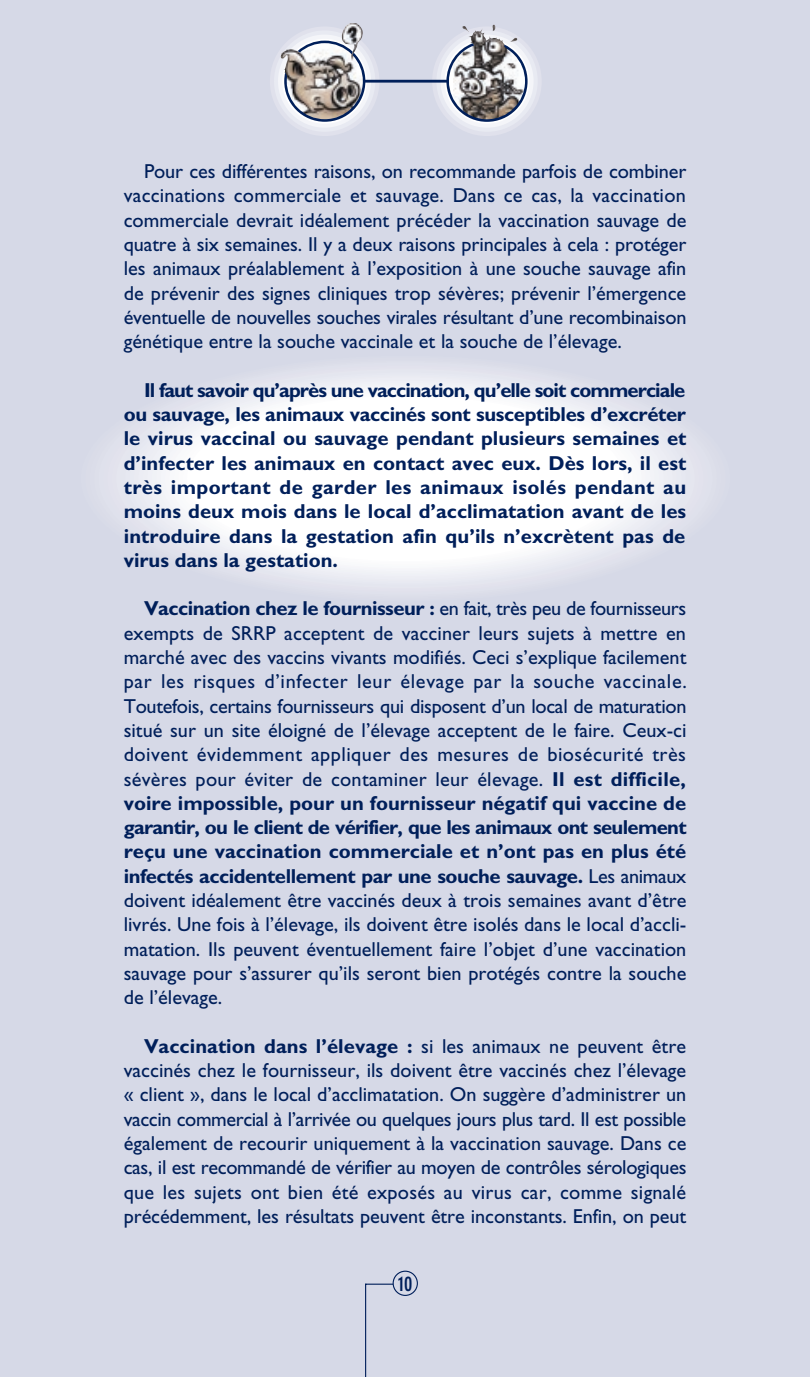
<style>
.page{position:relative;width:810px;height:1377px;background:#d6d9e7}
.page>*{position:absolute;margin:0;border:0;box-sizing:border-box;transform-origin:0 0}
.t1{font:20.25px/24.3px "Gill Sans";color:#001f5a;text-align:justify}
.t2{font:700 20.25px/24.3px "Gill Sans";letter-spacing:.005em;color:#001f5a;text-align:justify}
.t3{font:700 condensed 20.25px "DIN Neuzeit Grotesk";color:#001f5a}
.s1{font-weight:700}
</style>
<div class="page">
<img style="left:346px;top:23px;width:14px;height:3px">
<svg style="left:274px;top:26px;width:105px;height:106px"></svg>
<svg style="left:432px;top:26px;width:106px;height:106px"></svg>
<hr style="left:364px;top:80px;width:84px;height:3px;background:#001f5a">
<svg style="left:112px;top:367px;width:587px;height:223px"></svg>
<svg style="left:116px;top:369px;width:579px;height:219px"></svg>
<svg style="left:121px;top:371px;width:569px;height:215px"></svg>
<svg style="left:125px;top:372px;width:561px;height:213px"></svg>
<svg style="left:130px;top:374px;width:552px;height:209px"></svg>
<svg style="left:134px;top:376px;width:543px;height:206px;fill:#e2e2ed"></svg>
<div style="left:138px;top:377px;width:535px;height:203px;background:#ecedf4;border-radius:50%"></div>
<div style="left:152px;top:383px;width:507px;height:192px;background:#f0f2f6;border-radius:50%"></div>
<div style="left:161px;top:386px;width:490px;height:185px;background:#f4f5f9;border-radius:50%"></div>
<div style="left:169px;top:389px;width:473px;height:179px;background:#f8f9fb;border-radius:50%"></div>
<div style="left:183px;top:394px;width:445px;height:169px;background:#fcfcfd;border-radius:50%"></div>
<div style="left:393px;top:1271px;width:25px;height:25px;border:1px solid #001f5a;border-radius:50%"></div>
<svg style="left:366px;top:1284px;width:27px;height:1px"></svg>
<hr style="left:365px;top:1284px;width:1px;height:93px;background:#001f5a">
<p class="t1" style="left:124px;top:161px;width:564px;text-indent:20px">Pour ces différentes raisons, on recommande parfois de combiner vaccinations commerciale et sauvage. Dans ce cas, la vaccination commerciale devrait idéalement précéder la vaccination sauvage de quatre à six semaines. Il y a deux raisons principales à cela : protéger les animaux préalablement à l’exposition à une souche sauvage afin de prévenir des signes cliniques trop sévères; prévenir l’émergence éventuelle de nouvelles souches virales résultant d’une recombinaison génétique entre la souche vaccinale et la souche de l’élevage.</p>
<p class="t2" style="left:124px;top:380px;width:564px;text-indent:20px">Il faut savoir qu’après une vaccination, qu’elle soit commerciale ou sauvage, les animaux vaccinés sont susceptibles d’excréter le virus vaccinal ou sauvage pendant plusieurs semaines et d’infecter les animaux en contact avec eux. Dès lors, il est très important de garder les animaux isolés pendant au moins deux mois dans le local d’acclimatation avant de les introduire dans la gestation afin qu’ils n’excrètent pas de virus dans la gestation.</p>
<p class="t1" style="left:124px;top:599px;width:565px;text-indent:20px"><span class="s1">Vaccination chez le fournisseur :</span> en fait, très peu de fournisseurs exempts de SRRP acceptent de vacciner leurs sujets à mettre en marché avec des vaccins vivants modifiés. Ceci s’explique facilement par les risques d’infecter leur élevage par la souche vaccinale.<br>Toutefois, certains fournisseurs qui disposent d’un local de maturation situé sur un site éloigné de l’élevage acceptent de le faire. Ceux-ci doivent évidemment appliquer des mesures de biosécurité très sévères pour éviter de contaminer leur élevage. <span class="s1">Il est difficile, voire impossible, pour un fournisseur négatif qui vaccine de garantir, ou le client de vérifier, que les animaux ont seulement reçu une vaccination commerciale et n’ont pas en plus été infectés accidentellement par une souche sauvage.</span> Les animaux doivent idéalement être vaccinés deux à trois semaines avant d’être livrés. Une fois à l’élevage, ils doivent être isolés dans le local d’accli&shy;matation. Ils peuvent éventuellement faire l’objet d’une vaccination sauvage pour s’assurer qu’ils seront bien protégés contre la souche de l’élevage.</p>
<p class="t1" style="left:124px;top:1036px;width:564px;text-indent:20px"><span class="s1">Vaccination dans l’élevage :</span> si les animaux ne peuvent être vaccinés chez le fournisseur, ils doivent être vaccinés chez l’élevage « client », dans le local d’acclimatation. On suggère d’administrer un vaccin commercial à l’arrivée ou quelques jours plus tard. Il est possible également de recourir uniquement à la vaccination sauvage. Dans ce cas, il est recommandé de vérifier au moyen de contrôles sérologiques que les sujets ont bien été exposés au virus car, comme signalé précédemment, les résultats peuvent être inconstants. Enfin, on peut</p>
<p class="t3" style="left:398px;top:1276px;width:16px">10</p>
</div>
